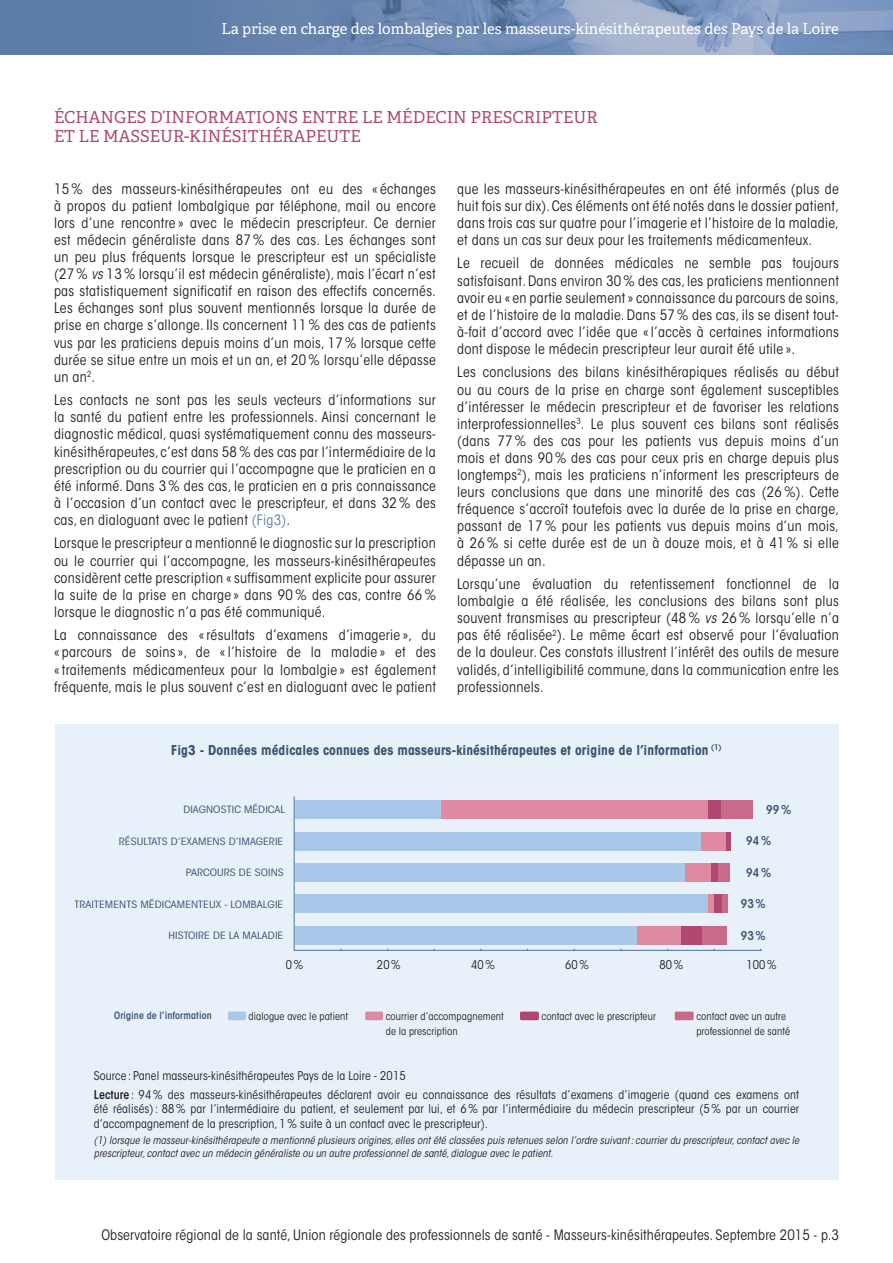
<style>
.page{position:relative;width:893px;height:1263px;background:#fff}
.page>*{position:absolute;margin:0;border:0;box-sizing:border-box;transform-origin:0 0}
.t1{font:16.5px/19.8px "Adelle";color:#b04771}
.t2{font:15px "Adelle";color:#fff}
.t3{font:condensed 14.25px/17.1px "ITC Avant Garde Std";letter-spacing:.02em;color:#231f20;text-align:justify}
.t4{font:700 condensed 13.5px "ITC Avant Garde Std";letter-spacing:.01em;color:#3d5371}
.t5{font:condensed 12px/18.6px "ITC Avant Garde Std";letter-spacing:.01em;color:#231f20}
.t6{font:600 condensed 12px "ITC Avant Garde Std";letter-spacing:.01em;color:#3d5371}
.t7{font:italic condensed 10.5px/12.6px "ITC Avant Garde Std";letter-spacing:.01em;color:#231f20}
.t8{font:condensed 10.5px/15px "ITC Avant Garde Std";letter-spacing:.01em;color:#231f20}
.t9{font:condensed 10.05px "ITC Avant Garde Std";letter-spacing:.01em;color:#3d5371;scale:1.19 1}
.t10{font:600 condensed 10.05px "ITC Avant Garde Std";letter-spacing:.01em;color:#3d5371}
.s1{font-style:italic}
.s2{color:#5a7ca6}
.s3{font-weight:600}
</style>
<div class="page">
<div style="left:0;top:0;width:893px;height:54px;background:#5a7ca6"></div>
<img style="left:248px;top:0;width:645px;height:54px">
<div style="left:55px;top:724px;width:783px;height:455px;background:#e8f0f9"></div>
<div style="left:228px;top:1011px;width:18px;height:9px;background:#a9c8e9;border-radius:2px"></div>
<div style="left:365px;top:1011px;width:18px;height:9px;background:#de8ba1;border-radius:2px"></div>
<div style="left:520px;top:1011px;width:19px;height:9px;background:#b04771;border-radius:2px"></div>
<div style="left:675px;top:1011px;width:19px;height:9px;background:#c76b89;border-radius:2px"></div>
<div style="left:702px;top:926px;width:24px;height:19px;background:#c76b89"></div>
<div style="left:681px;top:926px;width:21px;height:19px;background:#b04771"></div>
<div style="left:637px;top:926px;width:44px;height:19px;background:#de8ba1"></div>
<div style="left:295px;top:926px;width:342px;height:19px;background:#a9c8e9"></div>
<div style="left:721px;top:894px;width:7px;height:19px;background:#c76b89"></div>
<div style="left:714px;top:894px;width:7px;height:19px;background:#b04771"></div>
<div style="left:707px;top:894px;width:7px;height:19px;background:#de8ba1"></div>
<div style="left:295px;top:894px;width:412px;height:19px;background:#a9c8e9"></div>
<div style="left:717px;top:863px;width:12px;height:19px;background:#c76b89"></div>
<div style="left:711px;top:863px;width:6px;height:19px;background:#b04771"></div>
<div style="left:684px;top:863px;width:27px;height:19px;background:#de8ba1"></div>
<div style="left:295px;top:863px;width:389px;height:19px;background:#a9c8e9"></div>
<div style="left:726px;top:831px;width:5px;height:19px;background:#b04771"></div>
<div style="left:701px;top:831px;width:25px;height:19px;background:#de8ba1"></div>
<div style="left:295px;top:831px;width:406px;height:19px;background:#a9c8e9"></div>
<div style="left:721px;top:800px;width:31px;height:19px;background:#c76b89"></div>
<div style="left:708px;top:800px;width:13px;height:19px;background:#b04771"></div>
<div style="left:441px;top:800px;width:267px;height:19px;background:#de8ba1"></div>
<div style="left:295px;top:800px;width:146px;height:19px;background:#a9c8e9"></div>
<hr style="left:294px;top:796px;width:1px;height:155px;background:#5a7ca6">
<hr style="left:294px;top:950px;width:467px;height:1px;background:#5a7ca6">
<p class="t2" style="left:222px;top:18px;width:619px">La prise en charge des lombalgies par les masseurs-kinésithérapeutes des Pays de la Loire</p>
<p class="t1" style="left:54px;top:106px;width:545px">ÉCHANGES D’INFORMATIONS ENTRE LE MÉDECIN PRESCRIPTEUR<br>ET LE MASSEUR-KINÉSITHÉRAPEUTE</p>
<p class="t3" style="left:54px;top:180px;width:383px">15 % des masseurs-kinésithérapeutes ont eu des « échanges à propos du patient lombalgique par téléphone, mail ou encore lors d’une rencontre » avec le médecin prescripteur. Ce dernier est médecin généraliste dans 87 % des cas. Les échanges sont un peu plus fréquents lorsque le prescripteur est un spécialiste (27 % <span class="s1">vs</span> 13 % lorsqu’il est médecin généraliste), mais l’écart n’est pas statistiquement significatif en raison des effectifs concernés.<br>Les échanges sont plus souvent mentionnés lorsque la durée de prise en charge s’allonge. Ils concernent 11 % des cas de patients vus par les praticiens depuis moins d’un mois, 17 % lorsque cette durée se situe entre un mois et un an, et 20 % lorsqu’elle dépasse un an<sup>2</sup>.</p>
<p class="t3" style="left:54px;top:392px;width:383px">Les contacts ne sont pas les seuls vecteurs d’informations sur la santé du patient entre les professionnels. Ainsi concernant le diagnostic médical, quasi systématiquement connu des masseurs&shy;kinésithérapeutes, c’est dans 58 % des cas par l’intermédiaire de la prescription ou du courrier qui l’accompagne que le praticien en a été informé. Dans 3 % des cas, le praticien en a pris connaissance à l’occasion d’un contact avec le prescripteur, et dans 32 % des cas, en dialoguant avec le patient <span class="s2">(Fig3)</span>.</p>
<p class="t3" style="left:54px;top:535px;width:383px">Lorsque le prescripteur a mentionné le diagnostic sur la prescription ou le courrier qui l’accompagne, les masseurs-kinésithérapeutes considèrent cette prescription « suffisamment explicite pour assurer la suite de la prise en charge » dans 90 % des cas, contre 66 % lorsque le diagnostic n’a pas été communiqué.</p>
<p class="t3" style="left:54px;top:627px;width:383px">La connaissance des « résultats d’examens d’imagerie », du « parcours de soins », de « l’histoire de la maladie » et des « traitements médicamenteux pour la lombalgie » est également fréquente, mais le plus souvent c’est en dialoguant avec le patient</p>
<p class="t3" style="left:457px;top:180px;width:383px">que les masseurs-kinésithérapeutes en ont été informés (plus de huit fois sur dix). Ces éléments ont été notés dans le dossier patient, dans trois cas sur quatre pour l’imagerie et l’histoire de la maladie, et dans un cas sur deux pour les traitements médicamenteux.</p>
<p class="t3" style="left:457px;top:255px;width:383px">Le recueil de données médicales ne semble pas toujours satisfaisant. Dans environ 30 % des cas, les praticiens mentionnent avoir eu « en partie seulement » connaissance du parcours de soins, et de l’histoire de la maladie. Dans 57 % des cas, ils se disent tout&shy;à-fait d’accord avec l’idée que « l’accès à certaines informations dont dispose le médecin prescripteur leur aurait été utile ».</p>
<p class="t3" style="left:457px;top:364px;width:383px">Les conclusions des bilans kinésithérapiques réalisés au début ou au cours de la prise en charge sont également susceptibles d’intéresser le médecin prescripteur et de favoriser les relations interprofessionnelles<sup>3</sup>. Le plus souvent ces bilans sont réalisés (dans 77 % des cas pour les patients vus depuis moins d’un mois et dans 90 % des cas pour ceux pris en charge depuis plus longtemps<sup>2</sup>), mais les praticiens n’informent les prescripteurs de leurs conclusions que dans une minorité des cas (26 %). Cette fréquence s’accroît toutefois avec la durée de la prise en charge, passant de 17 % pour les patients vus depuis moins d’un mois, à 26 % si cette durée est de un à douze mois, et à 41 % si elle dépasse un an.</p>
<p class="t3" style="left:457px;top:575px;width:383px">Lorsqu’une évaluation du retentissement fonctionnel de la lombalgie a été réalisée, les conclusions des bilans sont plus souvent transmises au prescripteur (48 % <span class="s1">vs</span> 26 % lorsqu’elle n’a pas été réalisée<sup>2</sup>). Le même écart est observé pour l’évaluation de la douleur. Ces constats illustrent l’intérêt des outils de mesure validés, d’intelligibilité commune, dans la communication entre les professionnels.</p>
<p class="t4" style="left:171px;top:741px;width:552px">Fig3 - Données médicales connues des masseurs-kinésithérapeutes et origine de l’information <sup>(1)</sup></p>
<p class="t9" style="left:183px;top:803px;width:87px">DIAGNOSTIC MÉDICAL</p>
<p class="t9" style="left:119px;top:835px;width:140px">RÉSULTATS D’EXAMENS D’IMAGERIE</p>
<p class="t9" style="left:186px;top:866px;width:84px">PARCOURS DE SOINS</p>
<p class="t9" style="left:74px;top:898px;width:177px">TRAITEMENTS MÉDICAMENTEUX - LOMBALGIE</p>
<p class="t9" style="left:168px;top:929px;width:98px">HISTOIRE DE LA MALADIE</p>
<p class="t6" style="left:766px;top:802px;width:27px">99 %</p>
<p class="t6" style="left:746px;top:833px;width:27px">94 %</p>
<p class="t6" style="left:746px;top:865px;width:27px">94 %</p>
<p class="t6" style="left:741px;top:896px;width:27px">93 %</p>
<p class="t6" style="left:741px;top:928px;width:27px">93 %</p>
<p class="t10" style="left:114px;top:1009px;width:99px">Origine de l’information</p>
<p class="t5" style="left:286px;top:956px;width:19px">0 %</p>
<p class="t5" style="left:377px;top:956px;width:25px">20 %</p>
<p class="t5" style="left:471px;top:956px;width:25px">40 %</p>
<p class="t5" style="left:565px;top:956px;width:25px">60 %</p>
<p class="t5" style="left:659px;top:956px;width:25px">80 %</p>
<p class="t5" style="left:746px;top:956px;width:32px">100 %</p>
<p class="t8" style="left:249px;top:1009px;width:101px">dialogue avec le patient</p>
<p class="t8" style="left:386px;top:1009px;width:120px">courrier d’accompagnement de la prescription</p>
<p class="t8" style="left:542px;top:1009px;width:116px">contact avec le prescripteur</p>
<p class="t8" style="left:696px;top:1009px;width:95px">contact avec un autre professionnel de santé</p>
<p class="t5" style="left:94px;top:1066px;width:707px">Source : Panel masseurs-kinésithérapeutes Pays de la Loire - 2015<br><span class="s3">Lecture</span> : 94 % des masseurs-kinésithérapeutes déclarent avoir eu connaissance des résultats d’examens d’imagerie (quand ces examens ont</p>
<p class="t5" style="left:94px;top:1101px;width:707px;line-height:14.4px">été réalisés) : 88 % par l’intermédiaire du patient, et seulement par lui, et 6 % par l’intermédiaire du médecin prescripteur (5 % par un courrier d’accompagnement de la prescription, 1 % suite à un contact avec le prescripteur).</p>
<p class="t7" style="left:94px;top:1134px;width:707px">(1) lorsque le masseur-kinésithérapeute a mentionné plusieurs origines, elles ont été classées puis retenues selon l’ordre suivant : courrier du prescripteur, contact avec le prescripteur, contact avec un médecin généraliste ou un autre professionnel de santé, dialogue avec le patient.</p>
<p class="t3" style="left:101px;top:1227px;width:739px">Observatoire régional de la santé, Union régionale des professionnels de santé - Masseurs-kinésithérapeutes. Septembre 2015 - p.3</p>
</div>
